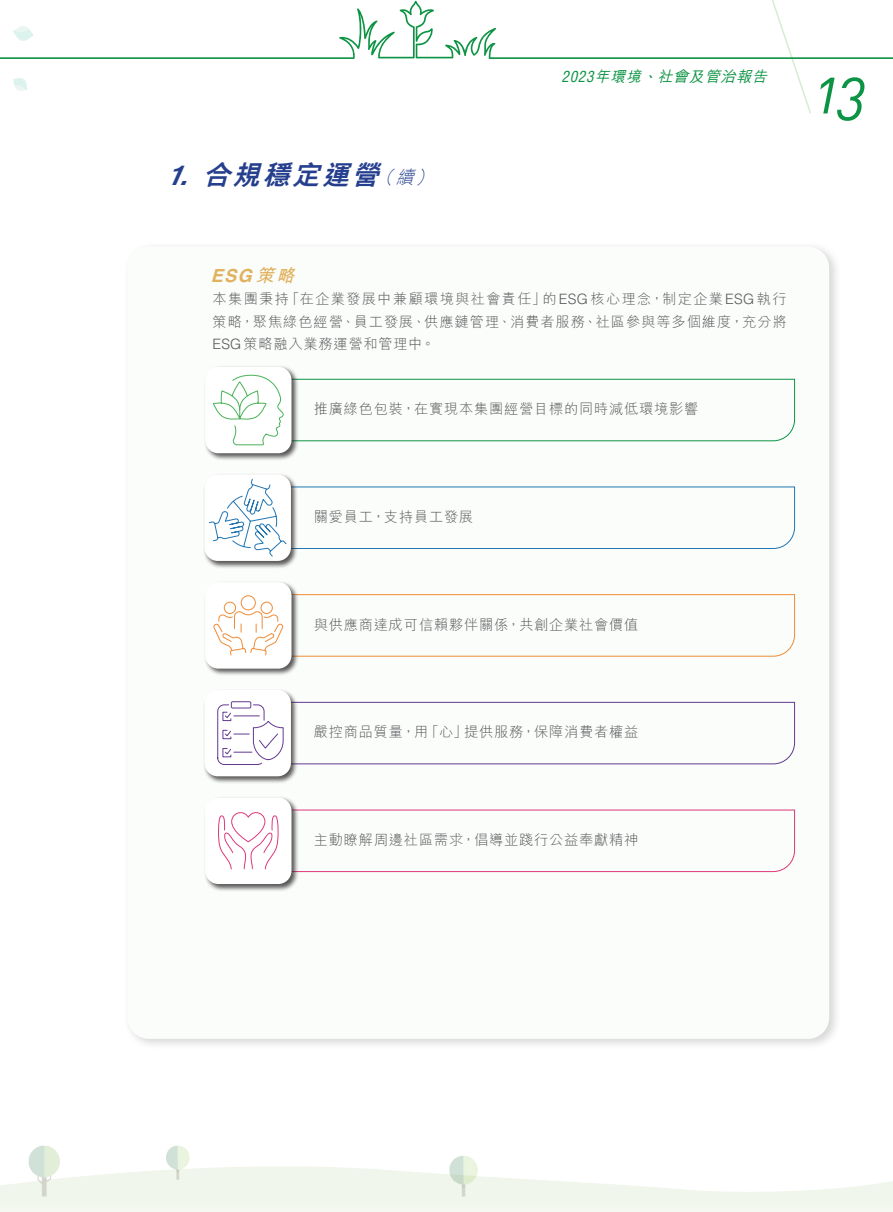
<style>
.page{position:relative;width:893px;height:1212px;background:#fff}
.page>*{position:absolute;margin:0;border:0;box-sizing:border-box;transform-origin:0 0}
.t1{font:60px "DIN Regular Italic Alt";color:#0d9344}
.t2{font:italic 800 27px "M Hei HK";color:#253f8e}
.t3{font:italic 700 18px "Helvetica LT Std";color:#e1b15e}
.t4{font:italic 500 15px "M Hei HK";color:#0d9344}
.t5{font:300 14.25px/22.5px "M Hei HK";letter-spacing:.055em;color:#57585a;text-align:justify}
.s1{font-family:"Helvetica LT Std";font-weight:700}
.s2{font-weight:300;font-size:18px}
.s3{font-family:"Helvetica LT Std";font-weight:400;font-stretch:condensed}
.s4{font-family:"M Hei HK"}
.s5{font-family:"Helvetica LT Std"}
</style>
<div class="page">
<svg style="left:13px;top:78px;width:14px;height:13px"></svg>
<svg style="left:772px;top:0;width:39px;height:114px"></svg>
<svg style="left:0;top:1px;width:893px;height:58px"></svg>
<img style="left:0;top:1145px;width:893px;height:67px">
<div style="left:123px;top:242px;width:719px;height:808px;background:#231f20;opacity:.18"></div>
<div style="left:128px;top:247px;width:701px;height:792px;background:#fafdfa;border-radius:21px"></div>
<div style="left:203px;top:473px;width:96px;height:96px;background:#231f20;opacity:.75"></div>
<div style="left:205px;top:474px;width:86px;height:87px;background:#fff;border-radius:13px"></div>
<svg style="left:209px;top:479px;width:586px;height:78px"></svg>
<div style="left:204px;top:581px;width:95px;height:95px;background:#231f20;opacity:.75"></div>
<div style="left:205px;top:582px;width:86px;height:87px;background:#fff;border-radius:13px"></div>
<svg style="left:214px;top:594px;width:581px;height:63px"></svg>
<div style="left:203px;top:688px;width:96px;height:96px;background:#231f20;opacity:.75"></div>
<div style="left:205px;top:690px;width:86px;height:86px;background:#fff;border-radius:13px"></div>
<svg style="left:217px;top:701px;width:578px;height:64px"></svg>
<div style="left:204px;top:796px;width:95px;height:96px;background:#231f20;opacity:.75"></div>
<div style="left:205px;top:797px;width:86px;height:87px;background:#fff;border-radius:13px"></div>
<svg style="left:218px;top:809px;width:577px;height:63px"></svg>
<div style="left:204px;top:365px;width:95px;height:96px;background:#231f20;opacity:.75"></div>
<div style="left:205px;top:367px;width:86px;height:86px;background:#fff;border-radius:13px"></div>
<svg style="left:213px;top:375px;width:582px;height:70px"></svg>
<h2 class="t2" style="left:168px;top:161px;width:272px"><span class="s1">1.</span> 合規穩定運營<span class="s2">（續）</span></h2>
<p class="t4" style="left:561px;top:66px;width:212px"><span class="s3">2 0 2 3</span> 年環境、社會及管治報告</p>
<p class="t3" style="left:211px;top:265px;width:91px">ESG <span class="s4">策略</span></p>
<p class="t5" style="left:213px;top:288px;width:576px">本集團秉持「在企業發展中兼顧環境與社會責任」的<span class="s5">ESG</span>核心理念，制定企業<span class="s5">ESG</span>執行策略，聚焦綠色經營、員工發展、供應鏈管理、消費者服務、社區參與等多個維度，充分將<span class="s5">ESG</span>策略融入業務運營和管理中。</p>
<p class="t5" style="left:314px;top:398px;width:386px">推廣綠色包裝，在實現本集團經營目標的同時減低環境影響</p>
<h1 class="t1" style="left:816px;top:54px;width:52px">13</h1>
<p class="t5" style="left:314px;top:505px;width:161px">關愛員工，支持員工發展</p>
<p class="t5" style="left:314px;top:613px;width:326px">與供應商達成可信賴夥伴關係，共創企業社會價值</p>
<p class="t5" style="left:314px;top:721px;width:326px">嚴控商品質量，用「心」提供服務，保障消費者權益</p>
<p class="t5" style="left:314px;top:828px;width:326px">主動瞭解周邊社區需求，倡導並踐行公益奉獻精神</p>
</div>
